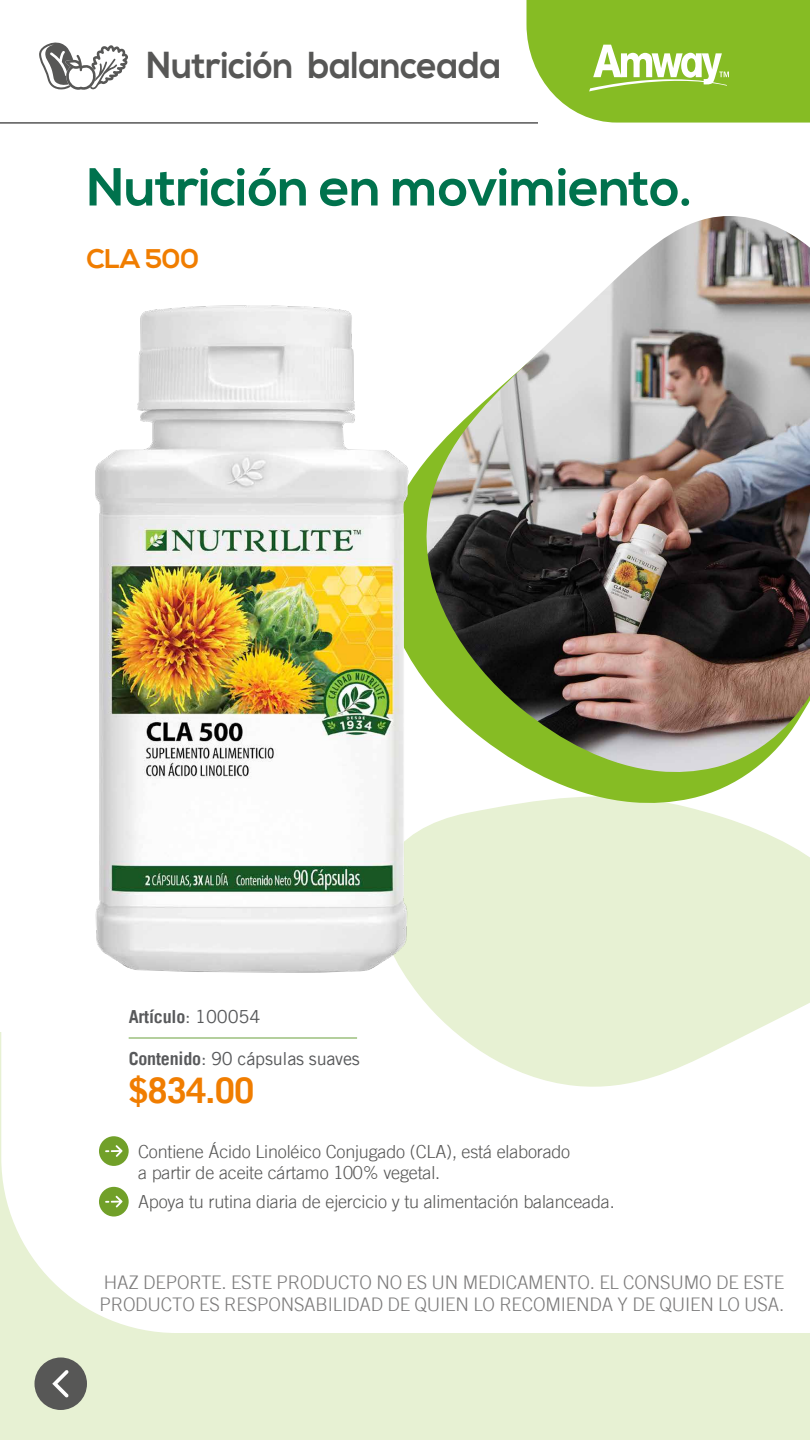
<style>
.page{position:relative;width:810px;height:1440px;background:#fff}
.page>*{position:absolute;margin:0;border:0;box-sizing:border-box;transform-origin:0 0}
.t1{font:700 53.32px "Nexa";letter-spacing:-.01em;color:#00724d}
.t2{font:700 37.5px "Nexa";letter-spacing:-.005em;color:#575756;scale:.94 1}
.t3{font:700 35.25px "Trade Gothic LT";color:#f07d00}
.t4{font:700 27px "Nexa";letter-spacing:-.01em;color:#f07d00}
.t5{font:300 18.75px/21.8px "Trade Gothic LT";letter-spacing:-.01em;color:#7c7b7b}
.t6{font:300 18px/21.8px "Trade Gothic LT";letter-spacing:-.01em;color:#575756}
.t7{font:18px "Trade Gothic LT";letter-spacing:-.01em;color:#58595b}
.t8{font:700 18px "Trade Gothic LT";letter-spacing:-.01em;color:#58595b}
.s1{font-weight:400}
.s2{font-weight:700}
</style>
<div class="page">
<hr style="left:0;top:123px;width:538px;height:1px;background:#000">
<svg style="left:526px;top:0;width:284px;height:123px;background:#96c441"></svg>
<svg style="left:0;top:1032px;width:810px;height:408px"></svg>
<svg style="left:39px;top:42px;width:89px;height:48px"></svg>
<div style="left:34px;top:1357px;width:53px;height:53px;background:#575756;border-radius:50%"></div>
<svg style="left:52px;top:1370px;width:17px;height:27px"></svg>
<svg style="left:377px;top:804px;width:433px;height:287px;fill:#e7f1d3"></svg>
<svg style="left:518px;top:773px;width:231px;height:31px;fill:#86bc24"></svg>
<img style="left:442px;top:216px;width:368px;height:557px">
<img style="left:95px;top:305px;width:347px;height:697px">
<div style="left:99px;top:1136px;width:30px;height:30px;background:#71a029;border-radius:50%"></div>
<svg style="left:105px;top:1145px;width:17px;height:12px"></svg>
<div style="left:99px;top:1187px;width:30px;height:30px;background:#71a029;border-radius:50%"></div>
<svg style="left:105px;top:1196px;width:17px;height:12px"></svg>
<hr style="left:129px;top:1038px;width:228px;height:1px;background:#6ba13c">
<h2 class="t2" style="left:146px;top:44px;width:379px">Nutrición balanceada</h2>
<h1 class="t1" style="left:86px;top:156px;width:607px">Nutrición en movimiento.</h1>
<h3 class="t4" style="left:86px;top:243px;width:114px">CLA 500</h3>
<p class="t8" style="left:129px;top:1006px;width:133px">Artículo<span class="s1">: 100054</span></p>
<p class="t7" style="left:129px;top:1048px;width:233px"><span class="s2">Contenido</span>: 90 cápsulas suaves</p>
<h3 class="t3" style="left:129px;top:1068px;width:127px">$834.00</h3>
<p class="t6" style="left:138px;top:1140px;width:434px">Contiene Ácido Linoléico Conjugado (CLA), está elaborado a partir de aceite cártamo 100% vegetal.</p>
<p class="t6" style="left:138px;top:1191px;width:478px">Apoya tu rutina diaria de ejercicio y tu alimentación balanceada.</p>
<p class="t5" style="left:99px;top:1272px;width:686px">HAZ DEPORTE. ESTE PRODUCTO NO ES UN MEDICAMENTO. EL CONSUMO DE ESTE<br>PRODUCTO ES RESPONSABILIDAD DE QUIEN LO RECOMIENDA Y DE QUIEN LO USA.</p>
</div>
